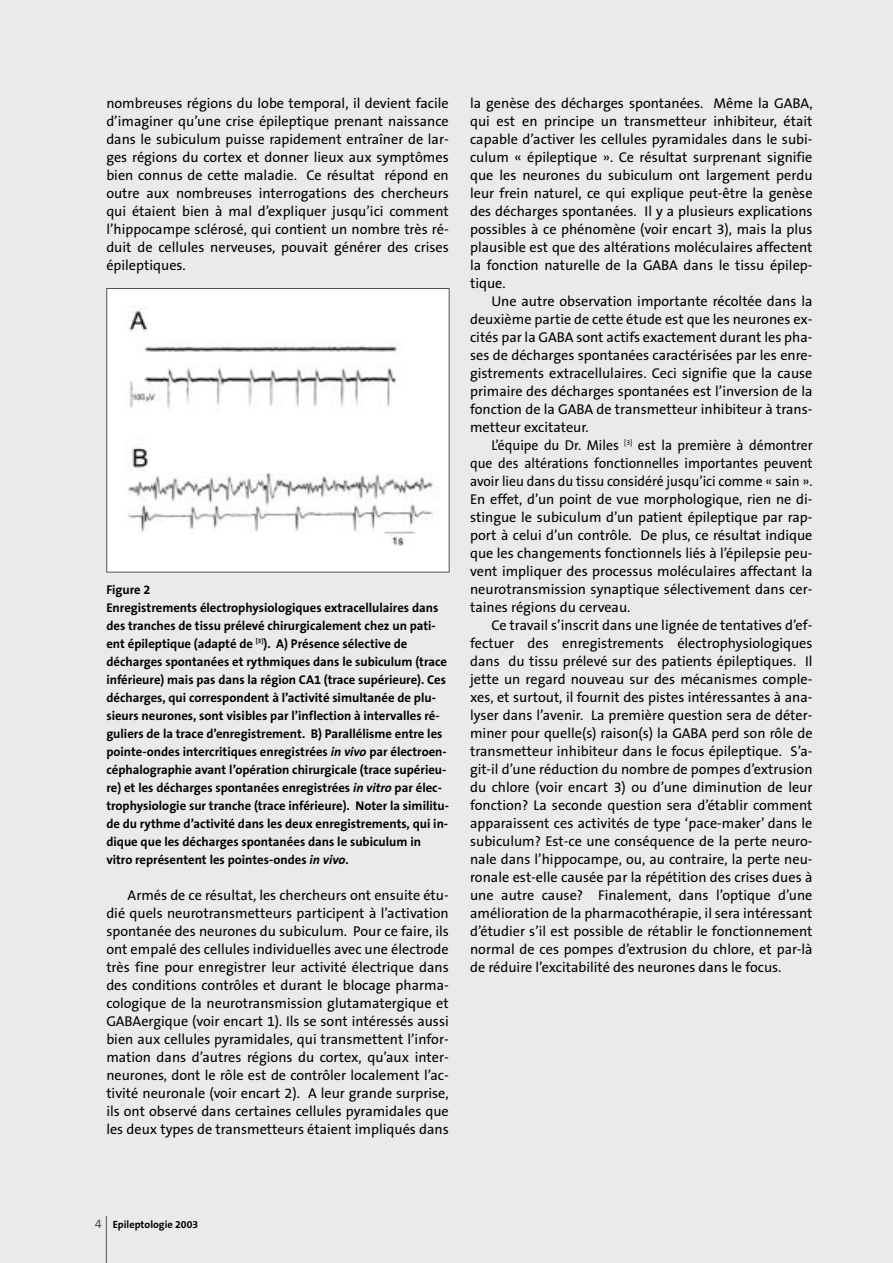
<style>
.page{position:relative;width:893px;height:1263px;background:#fff}
.page>*{position:absolute;margin:0;border:0;box-sizing:border-box;transform-origin:0 0}
.t1{font:14.25px/18px "The Sans B5 Plain";color:#000;text-align:justify}
.t2{font:14.25px/18px "The Sans B5 Plain";color:#000;text-align:justify;scale:.96 1}
.t3{font:700 12.75px/18px "The Sans B7";color:#000}
.t4{font:700 10.5px "The Sans B7";color:#000}
.s1{font-style:italic}
.s2{font-family:"The Sans B5 Plain";font-weight:400;font-size:12.75px;color:#535353}
</style>
<div class="page">
<div style="left:0;top:0;width:892px;height:1263px;background:#eaeaea"></div>
<hr style="left:106px;top:1216px;width:1px;height:47px;background:#535353">
<div style="left:107px;top:289px;width:342px;height:283px;background:#fff"></div>
<img style="left:126px;top:305px;width:311px;height:241px">
<div style="left:106px;top:288px;width:343px;height:284px;border:1px solid #535353"></div>
<p class="t1" style="left:106px;top:96px;width:344px">nombreuses régions du lobe temporal, il devient facile d’imaginer qu’une crise épileptique prenant naissance dans le subiculum puisse rapidement entraîner de lar&shy;ges régions du cortex et donner lieux aux symptômes bien connus de cette maladie. Ce résultat répond en outre aux nombreuses interrogations des chercheurs qui étaient bien à mal d’expliquer jusqu’ici comment l’hippocampe sclérosé, qui contient un nombre très ré&shy;duit de cellules nerveuses, pouvait générer des crises épileptiques.</p>
<p class="t3" style="left:106px;top:582px;width:344px">Figure 2<br>Enregistrements électrophysiologiques extracellulaires dans des tranches de tissu prélevé chirurgicalement chez un pati&shy;ent épileptique (adapté de <sup>[3]</sup>). A) Présence sélective de décharges spontanées et rythmiques dans le subiculum (trace inférieure) mais pas dans la région CA1 (trace supérieure). Ces décharges, qui correspondent à l’activité simultanée de plu&shy;sieurs neurones, sont visibles par l’inflection à intervalles ré&shy;guliers de la trace d’enregistrement. B) Parallélisme entre les pointe-ondes intercritiques enregistrées <span class="s1">in vivo</span> par électroen&shy;céphalographie avant l’opération chirurgicale (trace supérieu&shy;re) et les décharges spontanées enregistrées <span class="s1">in vitro</span> par élec&shy;trophysiologie sur tranche (trace inférieure). Noter la similitu&shy;de du rythme d’activité dans les deux enregistrements, qui in&shy;dique que les décharges spontanées dans le subiculum in vitro représentent les pointes-ondes <span class="s1">in vivo</span>.</p>
<p class="t1" style="left:106px;top:888px;width:344px;text-indent:21px">Armés de ce résultat, les chercheurs ont ensuite étu&shy;dié quels neurotransmetteurs participent à l’activation spontanée des neurones du subiculum. Pour ce faire, ils ont empalé des cellules individuelles avec une électrode très fine pour enregistrer leur activité électrique dans des conditions contrôles et durant le blocage pharma&shy;cologique de la neurotransmission glutamatergique et GABAergique (voir encart 1). Ils se sont intéressés aussi bien aux cellules pyramidales, qui transmettent l’infor&shy;mation dans d’autres régions du cortex, qu’aux inter&shy;neurones, dont le rôle est de contrôler localement l’ac&shy;tivité neuronale (voir encart 2). A leur grande surprise, ils ont observé dans certaines cellules pyramidales que les deux types de transmetteurs étaient impliqués dans</p>
<p class="t1" style="left:470px;top:96px;width:344px">la genèse des décharges spontanées. Même la GABA, qui est en principe un transmetteur inhibiteur, était capable d’activer les cellules pyramidales dans le subi&shy;culum « épileptique ». Ce résultat surprenant signifie que les neurones du subiculum ont largement perdu leur frein naturel, ce qui explique peut-être la genèse des décharges spontanées. Il y a plusieurs explications possibles à ce phénomène (voir encart 3), mais la plus plausible est que des altérations moléculaires affectent la fonction naturelle de la GABA dans le tissu épilep&shy;tique.</p>
<p class="t1" style="left:470px;top:294px;width:344px;text-indent:21px">Une autre observation importante récoltée dans la deuxième partie de cette étude est que les neurones ex&shy;cités par la GABA sont actifs exactement durant les pha&shy;ses de décharges spontanées caractérisées par les enre&shy;gistrements extracellulaires. Ceci signifie que la cause primaire des décharges spontanées est l’inversion de la fonction de la GABA de transmetteur inhibiteur à trans&shy;metteur excitateur.</p>
<p class="t2" style="left:470px;top:438px;width:358px;text-indent:21px">L’équipe du Dr. Miles <sup>[3]</sup> est la première à démontrer que des altérations fonctionnelles importantes peuvent avoir lieu dans du tissu considéré jusqu’ici comme « sain ».<br>En effet, d’un point de vue morphologique, rien ne di&shy;stingue le subiculum d’un patient épileptique par rap&shy;port à celui d’un contrôle. De plus, ce résultat indique que les changements fonctionnels liés à l’épilepsie peu&shy;vent impliquer des processus moléculaires affectant la neurotransmission synaptique sélectivement dans cer&shy;taines régions du cerveau.</p>
<p class="t1" style="left:470px;top:618px;width:344px;text-indent:21px">Ce travail s’inscrit dans une lignée de tentatives d’ef&shy;fectuer des enregistrements électrophysiologiques dans du tissu prélevé sur des patients épileptiques. Il jette un regard nouveau sur des mécanismes comple&shy;xes, et surtout, il fournit des pistes intéressantes à ana&shy;lyser dans l’avenir. La première question sera de déter&shy;miner pour quelle(s) raison(s) la GABA perd son rôle de transmetteur inhibiteur dans le focus épileptique. S’a&shy;git-il d’une réduction du nombre de pompes d’extrusion du chlore (voir encart 3) ou d’une diminution de leur fonction? La seconde question sera d’établir comment apparaissent ces activités de type ‘pace-maker’ dans le subiculum? Est-ce une conséquence de la perte neuro&shy;nale dans l’hippocampe, ou, au contraire, la perte neu&shy;ronale est-elle causée par la répétition des crises dues à une autre cause? Finalement, dans l’optique d’une amélioration de la pharmacothérapie, il sera intéressant d’étudier s’il est possible de rétablir le fonctionnement normal de ces pompes d’extrusion du chlore, et par-là de réduire l’excitabilité des neurones dans le focus.</p>
<p class="t4" style="left:95px;top:1221px;width:105px"><span class="s2">4</span> Epileptologie 2003</p>
</div>
